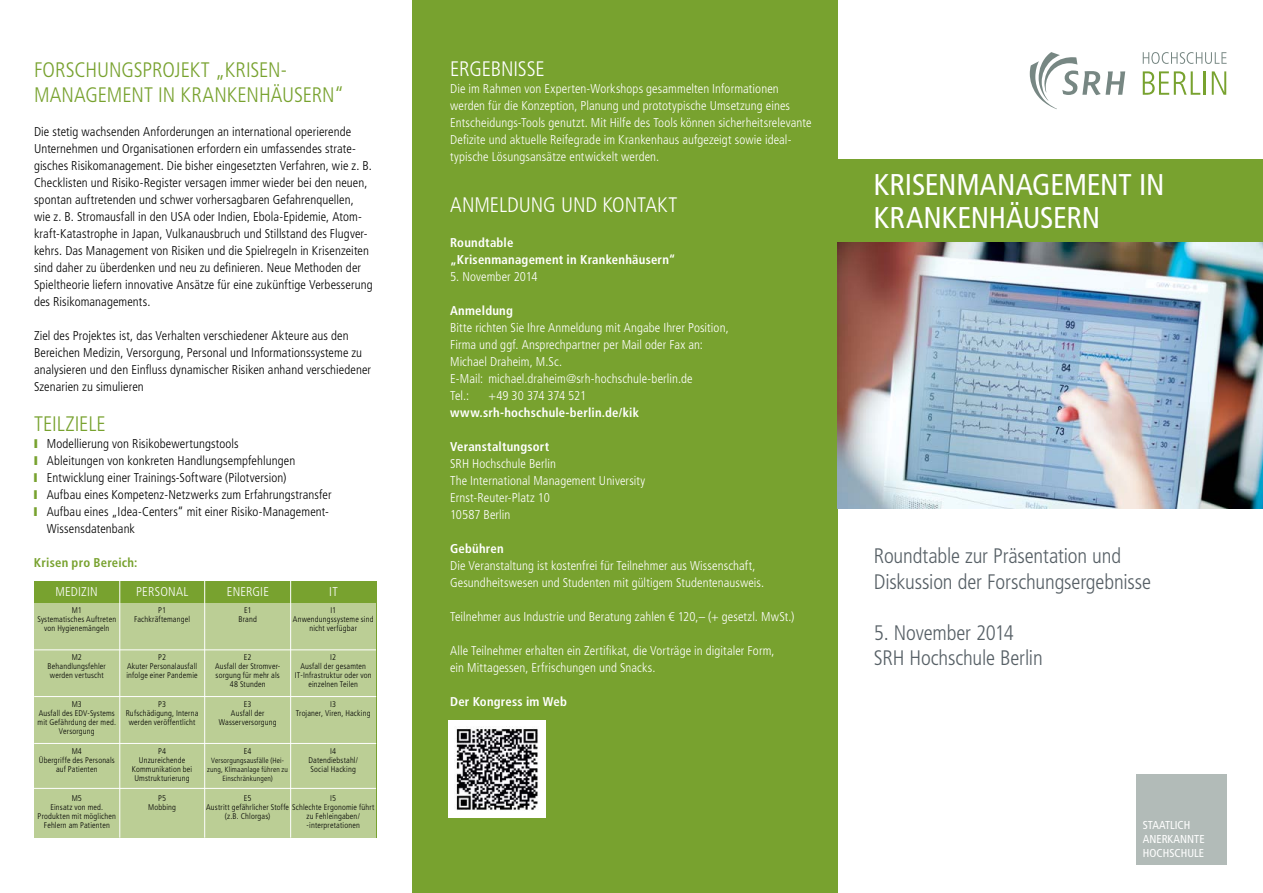
<style>
.page{position:relative;width:1263px;height:893px;background:#fff}
.page>*{position:absolute;margin:0;border:0;box-sizing:border-box;transform-origin:0 0}
.t1{font:condensed 30px/33px "Frutiger LT Std";letter-spacing:-.005em;color:#fff}
.t2{font:300 condensed 21px/25.5px "Frutiger LT Std";letter-spacing:-.01em;color:#576066}
.t3{font:300 condensed 21px/25.5px "Frutiger LT Std";letter-spacing:-.005em;color:#78a22f}
.t4{font:300 condensed 21px "Frutiger LT Std";letter-spacing:-.005em;color:#fff}
.t5{font:300 condensed 12.75px/17px "Frutiger LT Std";letter-spacing:.005em;color:#000}
.t6{font:300 condensed 12.75px/17px "Frutiger LT Std";letter-spacing:.01em;color:#fff}
.t7{font:700 condensed 12.75px/17px "Frutiger LT Std";letter-spacing:.015em;color:#fff}
.t8{font:700 condensed 12.75px "Frutiger LT Std";letter-spacing:.015em;color:#78a22f}
.t9{font:300 condensed 12.75px "Frutiger LT Std";letter-spacing:-.02em;color:#fff}
.t10{font:condensed 11.55px/14px "Frutiger LT Std";color:#fff}
.t11{font:300 condensed 8.25px/9px "Frutiger LT Std";letter-spacing:.02em;color:#000;text-align:center}
.t12{font:300 condensed 7.5px/9px "Frutiger LT Std";letter-spacing:.02em;color:#000;text-align:center}
.s1{color:#78a22f}
</style>
<div class="page">
<div style="left:820px;top:159px;width:443px;height:348px;background:#78a22f"></div>
<div style="left:412px;top:0;width:426px;height:893px;background:#78a22f"></div>
<svg style="left:1030px;top:52px;width:95px;height:57px"></svg>
<svg style="left:1143px;top:71px;width:57px;height:24px"></svg>
<hr style="left:1204px;top:71px;width:2px;height:24px;background:#78a22f">
<svg style="left:1212px;top:71px;width:14px;height:24px"></svg>
<svg style="left:1143px;top:52px;width:83px;height:12px"></svg>
<div style="left:1136px;top:774px;width:91px;height:90px;background:#b2bbb8"></div>
<img style="left:449px;top:721px;width:97px;height:97px">
<div style="left:34px;top:581px;width:342px;height:257px;background:#78a22f"></div>
<div style="left:34px;top:603px;width:86px;height:47px;background:#bbce95"></div>
<div style="left:119px;top:603px;width:86px;height:47px;background:#bbce95"></div>
<div style="left:205px;top:603px;width:85px;height:47px;background:#bbce95"></div>
<div style="left:290px;top:603px;width:86px;height:47px;background:#bbce95"></div>
<div style="left:34px;top:650px;width:86px;height:47px;background:#bbce95"></div>
<div style="left:119px;top:650px;width:86px;height:47px;background:#bbce95"></div>
<div style="left:205px;top:650px;width:85px;height:47px;background:#bbce95"></div>
<div style="left:290px;top:650px;width:86px;height:47px;background:#bbce95"></div>
<div style="left:34px;top:697px;width:86px;height:47px;background:#bbce95"></div>
<div style="left:119px;top:697px;width:86px;height:47px;background:#bbce95"></div>
<div style="left:205px;top:697px;width:85px;height:47px;background:#bbce95"></div>
<div style="left:290px;top:697px;width:86px;height:47px;background:#bbce95"></div>
<div style="left:34px;top:744px;width:86px;height:46px;background:#bbce95"></div>
<div style="left:119px;top:744px;width:86px;height:46px;background:#bbce95"></div>
<div style="left:205px;top:744px;width:85px;height:51px;background:#bbce95"></div>
<div style="left:290px;top:744px;width:86px;height:46px;background:#bbce95"></div>
<div style="left:34px;top:790px;width:86px;height:48px;background:#bbce95"></div>
<div style="left:119px;top:790px;width:86px;height:48px;background:#bbce95"></div>
<div style="left:205px;top:790px;width:85px;height:48px;background:#bbce95"></div>
<div style="left:290px;top:790px;width:86px;height:48px;background:#bbce95"></div>
<hr style="left:34px;top:650px;width:342px;height:1px;background:#fff">
<hr style="left:34px;top:696px;width:342px;height:1px;background:#fff">
<hr style="left:34px;top:743px;width:342px;height:1px;background:#fff">
<hr style="left:34px;top:788px;width:342px;height:1px;background:#fff">
<hr style="left:120px;top:581px;width:1px;height:257px;background:#fff">
<hr style="left:204px;top:581px;width:1px;height:257px;background:#fff">
<hr style="left:290px;top:581px;width:1px;height:257px;background:#fff">
<img style="left:838px;top:242px;width:425px;height:266px">
<h2 class="t3" style="left:34px;top:57px;width:312px">FORSCHUNGSPROJEKT „KRISEN-<br>MANAGEMENT IN KRANKENHÄUSERN“</h2>
<p class="t5" style="left:34px;top:123px;width:340px">Die stetig wachsenden Anforderungen an international operierende Unternehmen und Organisationen erfordern ein umfassendes strate&shy;gisches Risikomanagement. Die bisher eingesetzten Verfahren, wie z. B.<br>Checklisten und Risiko-Register versagen immer wieder bei den neuen, spontan auftretenden und schwer vorhersagbaren Gefahrenquellen, wie z. B. Stromausfall in den USA oder Indien, Ebola-Epidemie, Atom&shy;kraft-Katastrophe in Japan, Vulkanausbruch und Stillstand des Flugver&shy;kehrs. Das Management von Risiken und die Spielregeln in Krisenzeiten sind daher zu überdenken und neu zu definieren. Neue Methoden der Spieltheorie liefern innovative Ansätze für eine zukünftige Verbesserung des Risikomanagements.</p>
<p class="t5" style="left:34px;top:327px;width:339px">Ziel des Projektes ist, das Verhalten verschiedener Akteure aus den Bereichen Medizin, Versorgung, Personal und Informationssysteme zu analysieren und den Einfluss dynamischer Risiken anhand verschiedener Szenarien zu simulieren</p>
<h2 class="t3" style="left:34px;top:411px;width:73px">TEILZIELE</h2>
<p class="t5" style="left:34px;top:435px;width:206px"><span class="s1">❙</span> Modellierung von Risikobewertungstools</p>
<p class="t5" style="left:34px;top:452px;width:263px"><span class="s1">❙</span> Ableitungen von konkreten Handlungsempfehlungen</p>
<p class="t5" style="left:34px;top:469px;width:254px"><span class="s1">❙</span> Entwicklung einer Trainings-Software (Pilotversion)</p>
<p class="t5" style="left:34px;top:486px;width:299px"><span class="s1">❙</span> Aufbau eines Kompetenz-Netzwerks zum Erfahrungstransfer</p>
<p class="t5" style="left:34px;top:503px;width:297px"><span class="s1">❙</span> Aufbau eines „Idea-Centers“ mit einer Risiko-Management-</p>
<p class="t5" style="left:47px;top:520px;width:90px">Wissensdatenbank</p>
<p class="t8" style="left:34px;top:555px;width:105px">Krisen pro Bereich:</p>
<p class="t6" style="left:56px;top:583px;width:44px">MEDIZIN</p>
<p class="t6" style="left:136px;top:583px;width:54px">PERSONAL</p>
<p class="t6" style="left:227px;top:583px;width:44px">ENERGIE</p>
<p class="t6" style="left:329px;top:583px;width:10px">IT</p>
<p class="t11" style="left:37px;top:606px;width:80px">M1<br>Systematisches Auftreten von Hygienemängeln</p>
<p class="t11" style="left:134px;top:606px;width:57px">P1<br>Fachkräftemangel</p>
<p class="t11" style="left:238px;top:606px;width:20px">E1<br>Brand</p>
<p class="t11" style="left:293px;top:606px;width:82px">I1<br>Anwendungssysteme sind nicht verfügbar</p>
<p class="t11" style="left:48px;top:653px;width:60px">M2<br>Behandlungsfehler werden vertuscht</p>
<p class="t11" style="left:126px;top:653px;width:73px">P2<br>Akuter Personalausfall infolge einer Pandemie</p>
<p class="t11" style="left:215px;top:653px;width:67px">E2<br>Ausfall der Stromver&shy;sorgung für mehr als<br>48 Stunden</p>
<p class="t11" style="left:295px;top:653px;width:78px">I2<br>Ausfall der gesamten<br>IT-Infrastruktur oder von einzelnen Teilen</p>
<p class="t11" style="left:38px;top:700px;width:80px">M3<br>Ausfall des EDV-Systems mit Gefährdung der med.<br>Versorgung</p>
<p class="t11" style="left:126px;top:700px;width:74px">P3<br>Rufschädigung, Interna werden veröffentlicht</p>
<p class="t11" style="left:219px;top:700px;width:59px">E3<br>Ausfall der<br>Wasserversorgung</p>
<p class="t11" style="left:296px;top:700px;width:76px">I3<br>Trojaner, Viren, Hacking</p>
<p class="t11" style="left:39px;top:747px;width:78px">M4<br>Übergriffe des Personals auf Patienten</p>
<p class="t11" style="left:132px;top:747px;width:62px">P4<br>Unzureichende<br>Kommunikation bei<br>Umstrukturierung</p>
<p class="t11" style="left:244px;top:747px;width:9px">E4</p>
<p class="t12" style="left:207px;top:756px;width:82px">Versorgungsausfälle (Hei&shy;zung, Klimaanlage führen zu<br>Einschränkungen)</p>
<p class="t11" style="left:308px;top:747px;width:51px">I4<br>Datendiebstahl/<br>Social Hacking</p>
<p class="t11" style="left:38px;top:794px;width:80px">M5<br>Einsatz von med.<br>Produkten mit möglichen<br>Fehlern am Patienten</p>
<p class="t11" style="left:148px;top:794px;width:29px">P5<br>Mobbing</p>
<p class="t11" style="left:244px;top:794px;width:9px">E5</p>
<p class="t11" style="left:307px;top:789px;width:55px;line-height:18px">I5<br>zu Fehleingaben/</p>
<p class="t11" style="left:307px;top:821px;width:55px">-interpretationen</p>
<p class="t11" style="left:206px;top:803px;width:170px">Austritt gefährlicher Stoffe Schlechte Ergonomie führt</p>
<p class="t11" style="left:225px;top:812px;width:47px">(z.B. Chlorgas)</p>
<h2 class="t4" style="left:450px;top:57px;width:96px">ERGEBNISSE</h2>
<p class="t6" style="left:450px;top:81px;width:363px">Die im Rahmen von Experten-Workshops gesammelten Informationen werden für die Konzeption, Planung und prototypische Umsetzung eines Entscheidungs-Tools genutzt. Mit Hilfe des Tools können sicherheitsrelevante Defizite und aktuelle Reifegrade im Krankenhaus aufgezeigt sowie ideal&shy;typische Lösungsansätze entwickelt werden.</p>
<h2 class="t4" style="left:450px;top:193px;width:229px">ANMELDUNG UND KONTAKT</h2>
<p class="t7" style="left:450px;top:234px;width:227px">Roundtable<br>„Krisenmanagement in Krankenhäusern“</p>
<p class="t6" style="left:450px;top:268px;width:89px">5. November 2014</p>
<p class="t7" style="left:450px;top:302px;width:64px">Anmeldung</p>
<p class="t6" style="left:450px;top:319px;width:280px">Bitte richten Sie Ihre Anmeldung mit Angabe Ihrer Position, Firma und ggf. Ansprechpartner per Mail oder Fax an:<br>Michael Draheim, M.Sc.<br>E-Mail: michael.draheim@srh-hochschule-berlin.de<br>Tel.:</p>
<p class="t9" style="left:488px;top:388px;width:99px">+49 30 374 374 521</p>
<p class="t7" style="left:450px;top:404px;width:191px">www.srh-hochschule-berlin.de/kik</p>
<p class="t7" style="left:450px;top:438px;width:101px">Veranstaltungsort</p>
<p class="t6" style="left:450px;top:455px;width:197px">SRH Hochschule Berlin<br>The International Management University<br>Ernst-Reuter-Platz 10<br>10587 Berlin</p>
<p class="t7" style="left:450px;top:540px;width:55px">Gebühren</p>
<p class="t6" style="left:450px;top:557px;width:316px">Die Veranstaltung ist kostenfrei für Teilnehmer aus Wissenschaft,<br>Gesundheitswesen und Studenten mit gültigem Studentenausweis.</p>
<p class="t6" style="left:450px;top:608px;width:346px">Teilnehmer aus Industrie und Beratung zahlen € 120,– (+ gesetzl. MwSt.)</p>
<p class="t6" style="left:450px;top:642px;width:326px">Alle Teilnehmer erhalten ein Zertifikat, die Vorträge in digitaler Form, ein Mittagessen, Erfrischungen und Snacks.</p>
<p class="t7" style="left:450px;top:693px;width:118px">Der Kongress im Web</p>
<h1 class="t1" style="left:874px;top:169px;width:292px">KRISENMANAGEMENT IN<br>KRANKENHÄUSERN</h1>
<h2 class="t2" style="left:874px;top:543px;width:279px">Roundtable zur Präsentation und<br>Diskussion der Forschungsergebnisse</h2>
<h2 class="t2" style="left:874px;top:620px;width:170px">5. November 2014<br>SRH Hochschule Berlin</h2>
<p class="t10" style="left:1143px;top:818px;width:63px">STAATLICH<br>ANERKANNTE<br>HOCHSCHULE</p>
</div>
